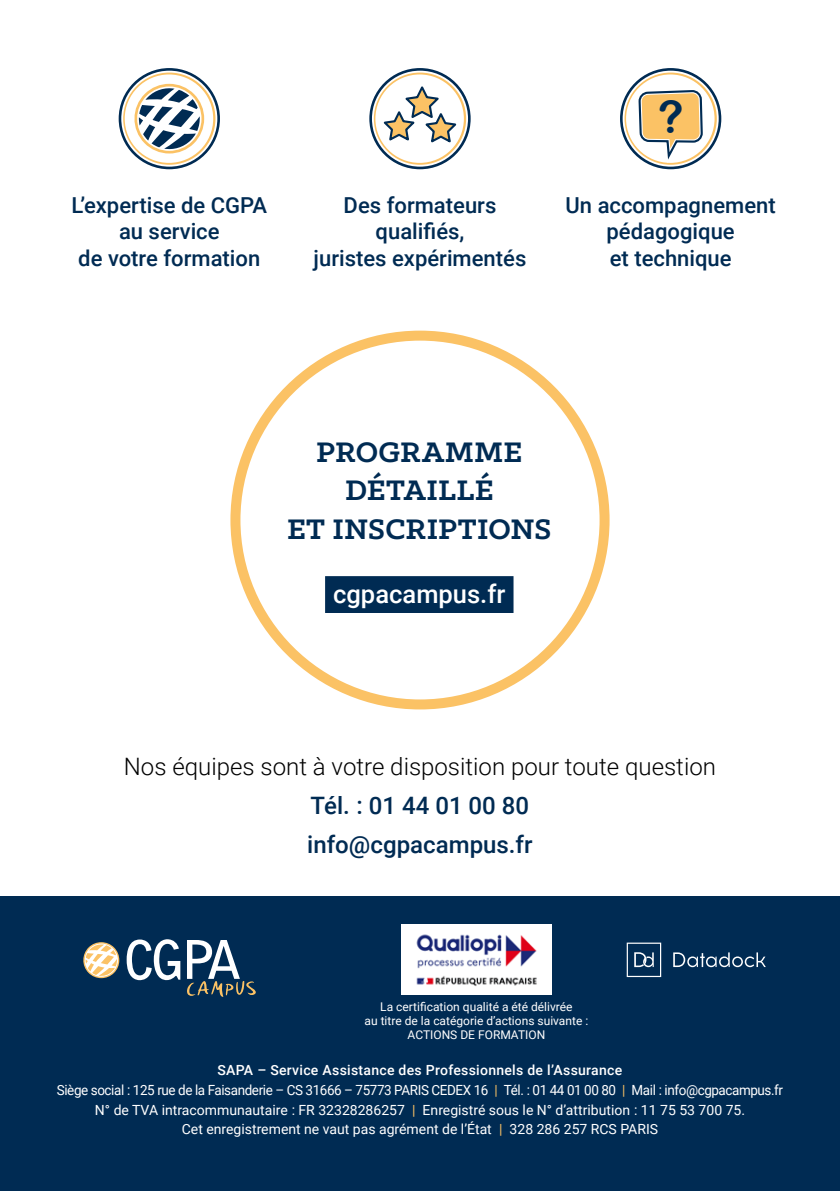
<style>
.page{position:relative;width:840px;height:1191px;background:#fff}
.page>*{position:absolute;margin:0;border:0;box-sizing:border-box;transform-origin:0 0}
.t1{font:45px "Arial Rounded MT Bold";color:#002b53}
.t2{font:700 32px/38.4px "Klinic Slab";letter-spacing:.005em;color:#002b53;text-align:center}
.t3{font:500 25.6px "Roboto";color:#fff}
.t4{font:300 24px "Roboto";color:#000}
.t5{font:500 24px/39.2px "Roboto";color:#002b53}
.t6{font:500 22px/26.4px "Roboto";color:#002b53;text-align:center}
.t7{font:14px/19.6px "Roboto";color:#fff;text-align:center;scale:.96 1}
.t8{font:12px/14px "Roboto";color:#fff;text-align:center}
.s1{font-weight:500}
.s2{color:#fbc265}
</style>
<div class="page">
<div style="left:0;top:896px;width:839px;height:295px;background:#002b53"></div>
<svg style="left:127px;top:939px;width:53px;height:41px"></svg>
<svg style="left:83px;top:942px;width:36px;height:36px"></svg>
<svg style="left:187px;top:940px;width:68px;height:56px"></svg>
<img style="left:401px;top:924px;width:150px;height:71px">
<svg style="left:673px;top:952px;width:92px;height:15px"></svg>
<svg style="left:626px;top:942px;width:34px;height:35px"></svg>
<div style="left:230px;top:331px;width:379px;height:378px;border:10px solid #fbc265;border-radius:50%"></div>
<div style="left:325px;top:576px;width:188px;height:37px;background:#002b53"></div>
<svg style="left:119px;top:68px;width:101px;height:101px"></svg>
<svg style="left:369px;top:68px;width:101px;height:101px"></svg>
<svg style="left:620px;top:68px;width:101px;height:101px"></svg>
<h3 class="t6" style="left:72px;top:191px;width:197px">L’expertise de CGPA au service<br>de votre formation</h3>
<h3 class="t6" style="left:313px;top:191px;width:214px">Des formateurs qualifiés,<br>juristes expérimentés</h3>
<h1 class="t1" style="left:657px;top:90px;width:27px">?</h1>
<h3 class="t6" style="left:565px;top:191px;width:211px">Un accompagnement pédagogique<br>et technique</h3>
<h2 class="t2" style="left:287px;top:432px;width:265px">PROGRAMME<br>DÉTAILLÉ<br>ET INSCRIPTIONS</h2>
<h3 class="t3" style="left:333px;top:576px;width:174px">cgpacampus.fr</h3>
<h3 class="t4" style="left:124px;top:749px;width:593px">Nos équipes sont à votre disposition pour toute question</h3>
<h3 class="t5" style="left:307px;top:785px;width:227px">Tél. : 01 44 01 00 80 info@cgpacampus.fr</h3>
<p class="t8" style="left:364px;top:999px;width:225px">La certification qualité a été délivrée<br>au titre de la catégorie d’actions suivante :<br>ACTIONS DE FORMATION</p>
<p class="t7" style="left:57px;top:1060px;width:757px"><span class="s1">SAPA – Service Assistance des Professionnels de l’Assurance<br></span>Siège social : 125 rue de la Faisanderie – CS 31666 – 75773 PARIS CEDEX 16 <span class="s2">|</span> Tél. : 01 44 01 00 80 <span class="s2">|</span> Mail : info@cgpacampus.fr N° de TVA intracommunautaire : FR 32328286257 <span class="s2">|</span> Enregistré sous le N° d’attribution : 11 75 53 700 75.<br>Cet enregistrement ne vaut pas agrément de l’État <span class="s2">|</span> 328 286 257 RCS PARIS</p>
</div>
